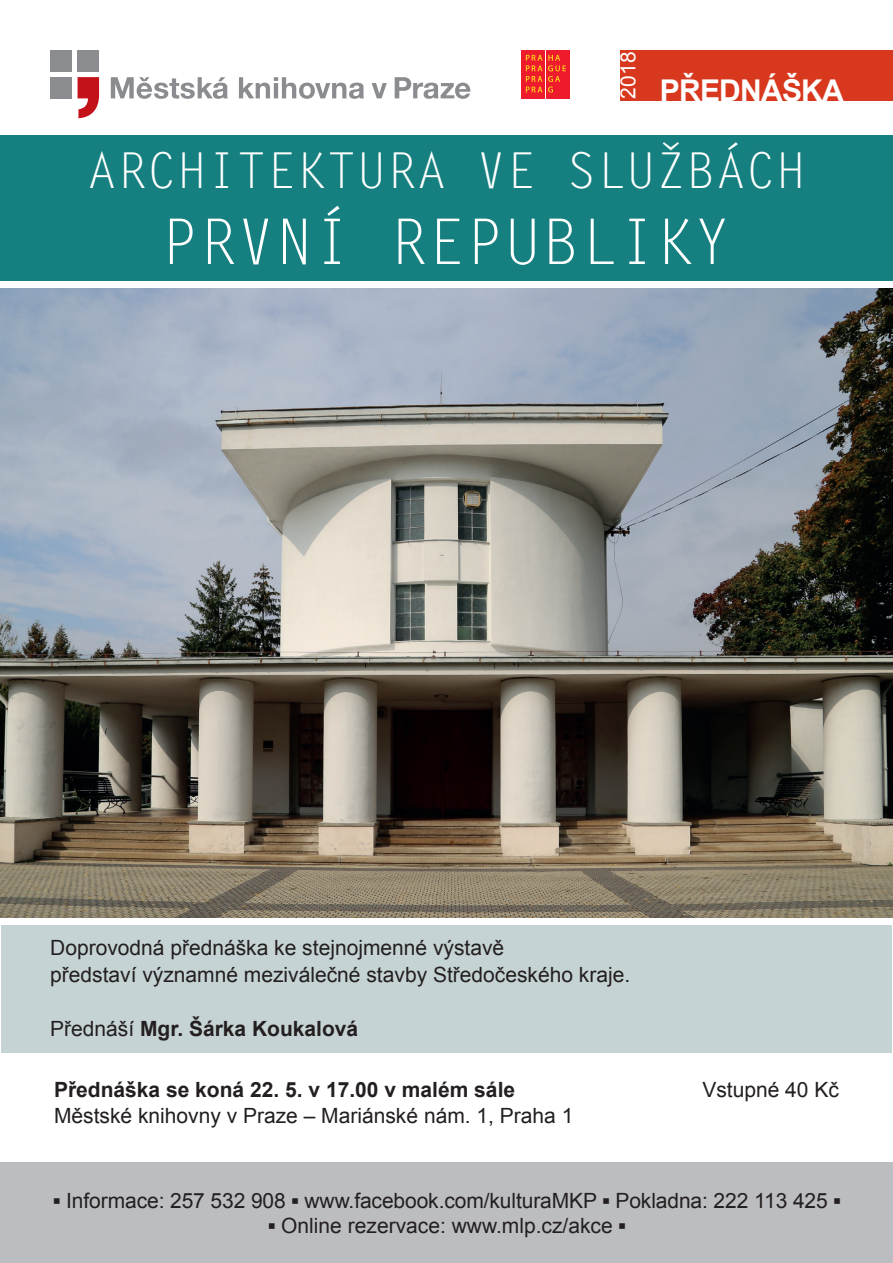
<style>
.page{position:relative;width:893px;height:1263px;background:#fff}
.page>*{position:absolute;margin:0;border:0;box-sizing:border-box;transform-origin:0 0}
.t1{font:63px "Letter Gothic Std";letter-spacing:.005em;color:#fff}
.t2{font:49.5px "Letter Gothic Std";letter-spacing:.005em;color:#fff}
.t3{font:700 30px "Arial";letter-spacing:-.025em;color:#fff}
.t4{font:21px/27px "Arial";color:#231f20}
.t5{font:700 21px "Arial";color:#231f20}
.t6{font:21px "Arial";color:#fff}
.s1{font-weight:400}
.s2{font-weight:700}
</style>
<div class="page">
<div style="left:620px;top:50px;width:273px;height:50px;background:#d8381e"></div>
<div style="left:0;top:1162px;width:893px;height:101px;background:#bcbdc0"></div>
<svg style="left:78px;top:77px;width:21px;height:41px"></svg>
<div style="left:78px;top:50px;width:21px;height:21px;background:#8a8c8f"></div>
<div style="left:50px;top:50px;width:22px;height:21px;background:#8a8c8f"></div>
<div style="left:50px;top:77px;width:22px;height:21px;background:#8a8c8f"></div>
<svg style="left:239px;top:77px;width:125px;height:22px"></svg>
<svg style="left:372px;top:83px;width:15px;height:15px"></svg>
<svg style="left:395px;top:77px;width:75px;height:22px"></svg>
<svg style="left:111px;top:77px;width:117px;height:22px"></svg>
<div style="left:521px;top:50px;width:24px;height:48px;background:#ee1b2c"></div>
<div style="left:546px;top:50px;width:23px;height:48px;background:#ee1b2c"></div>
<svg style="left:526px;top:55px;width:16px;height:37px"></svg>
<svg style="left:548px;top:55px;width:18px;height:37px"></svg>
<div style="left:1px;top:926px;width:890px;height:127px;background:#c6d3d4"></div>
<div style="left:0;top:135px;width:892px;height:146px;background:#15807f"></div>
<img style="left:0;top:288px;width:893px;height:629px">
<p class="t6" style="left:614px;top:99px;width:49px;rotate:-90deg">2018</p>
<h3 class="t3" style="left:660px;top:70px;width:185px">PŘEDNÁŠKA</h3>
<h2 class="t2" style="left:87px;top:142px;width:720px">ARCHITEKTURA VE SLUŽBÁCH</h2>
<h1 class="t1" style="left:161px;top:206px;width:573px">PRVNÍ REPUBLIKY</h1>
<p class="t4" style="left:50px;top:934px;width:582px">Doprovodná přednáška ke stejnojmenné výstavě<br>představí významné meziválečné stavby Středočeského kraje.</p>
<p class="t5" style="left:50px;top:1014px;width:310px"><span class="s1">Přednáší</span> Mgr. Šárka Koukalová</p>
<p class="t5" style="left:54px;top:1076px;width:463px">Přednáška se koná 22. 5. v 17.00 v malém sále</p>
<p class="t4" style="left:702px;top:1077px;width:138px">Vstupné 40 Kč</p>
<p class="t4" style="left:54px;top:1102px;width:521px">Městské knihovny v Praze – Mariánské nám. 1, Praha 1</p>
<p class="t4" style="left:53px;top:1187px;width:789px"><span class="s2">▪</span> Informace: 257 532 908 <span class="s2">▪</span> www.facebook.com/kulturaMKP <span class="s2">▪</span> Pokladna: 222 113 425 <span class="s2">▪</span></p>
<p class="t4" style="left:268px;top:1212px;width:359px"><span class="s2">▪</span> Online rezervace: www.mlp.cz/akce <span class="s2">▪</span></p>
</div>
